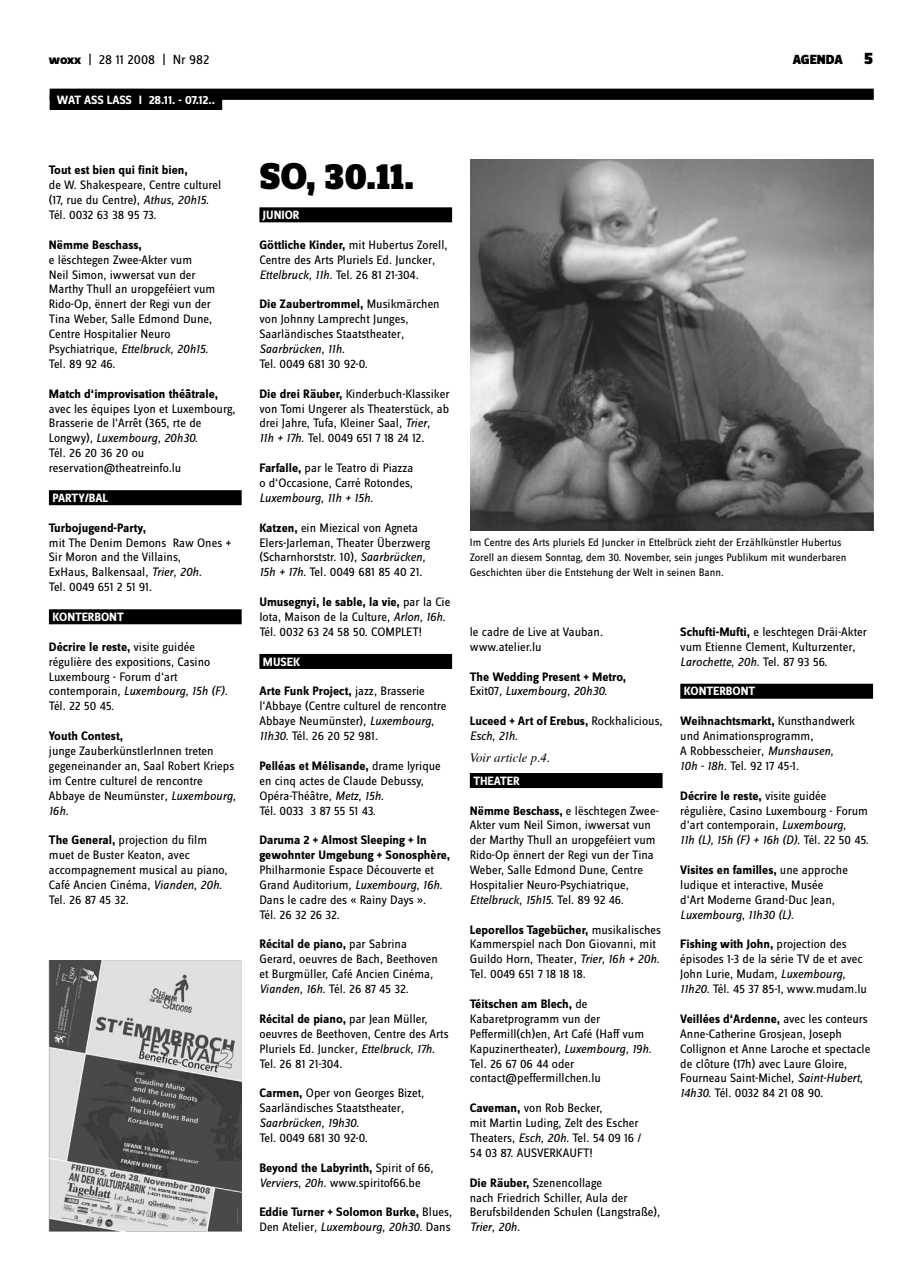
<style>
.page{position:relative;width:922px;height:1276px;background:#fff}
.page>*{position:absolute;margin:0;border:0;box-sizing:border-box;transform-origin:0 0}
.t1{font:900 38.75px "Zine Slab Dis";color:#000}
.t2{font:13.75px "Zine Sans Dis";color:#000}
.t3{font:900 13.75px "Zine Sans Dis";color:#000}
.t4{font:12.75px/14.9px "Zine Sans Dis";color:#000}
.t5{font:700 12.75px/14.9px "Zine Sans Dis";color:#000}
.t6{font:italic 12.75px "Times";color:#000}
.t7{font:700 12.5px "Zine Sans Dis";color:#fff}
.t8{font:11.25px/14.9px "Zine Sans Dis";color:#000}
.s1{font-weight:800}
.s2{font-style:italic}
.s3{font-weight:700}
.s4{font-weight:400}
.s5{font-weight:400;font-style:italic}
</style>
<div class="page">
<div style="left:50px;top:89px;width:823px;height:11px;background:#000"></div>
<div style="left:50px;top:94px;width:172px;height:16px;background:#000"></div>
<div style="left:680px;top:684px;width:192px;height:15px;background:#000"></div>
<div style="left:469px;top:773px;width:193px;height:15px;background:#000"></div>
<div style="left:49px;top:490px;width:192px;height:15px;background:#000"></div>
<div style="left:49px;top:609px;width:192px;height:15px;background:#000"></div>
<div style="left:259px;top:207px;width:193px;height:15px;background:#000"></div>
<div style="left:259px;top:654px;width:193px;height:15px;background:#000"></div>
<img style="left:471px;top:159px;width:401px;height:371px">
<img style="left:49px;top:960px;width:192px;height:271px">
<p class="t2" style="left:49px;top:53px;width:162px"><span class="s1">woxx</span> | 28 11 2008 | Nr 982</p>
<p class="t3" style="left:792px;top:53px;width:52px">AGENDA</p>
<p class="t7" style="left:57px;top:93px;width:69px">WAT ASS LASSI</p>
<p class="t7" style="left:149px;top:93px;width:68px">28.11. - 07.12..</p>
<p class="t5" style="left:49px;top:163px;width:140px">Tout est bien qui finit bien,</p>
<p class="t4" style="left:49px;top:178px;width:174px">de W. Shakespeare, Centre culturel (17, rue du Centre)<span class="s2">, Athus, 20h15.<br></span>Tél. 0032 63 38 95 73.</p>
<p class="t5" style="left:49px;top:238px;width:94px">Nëmme Beschass,</p>
<p class="t4" style="left:49px;top:253px;width:168px">e lëschtegen Zwee-Akter vum<br>Neil Simon, iwwersat vun der<br>Marthy Thull an uropgeféiert vum<br>Rido-Op, ënnert der Regi vun der<br>Tina Weber, Salle Edmond Dune,<br>Centre Hospitalier Neuro<br>Psychiatrique<span class="s2">, Ettelbruck, 20h15.<br></span>Tel. 89 92 46.</p>
<p class="t5" style="left:49px;top:387px;width:171px">Match d‘improvisation théâtrale,</p>
<p class="t4" style="left:49px;top:402px;width:188px">avec les équipes Lyon et Luxembourg,<br>Brasserie de l‘Arrêt (365, rte de<br>Longwy)<span class="s2">, Luxembourg, 20h30.<br></span>Tél. 26 20 36 20 ou reservation@theatreinfo.lu</p>
<p class="t7" style="left:52px;top:491px;width:44px">party/bal</p>
<p class="t5" style="left:49px;top:521px;width:99px">Turbojugend-Party,</p>
<p class="t4" style="left:49px;top:535px;width:184px">mit The Denim Demons Raw Ones +<br>Sir Moron and the Villains,<br>ExHaus, Balkensaal<span class="s2">, Trier, 20h.<br></span>Tel. 0049 651 2 51 91.</p>
<p class="t7" style="left:52px;top:610px;width:70px">konterbont</p>
<p class="t4" style="left:49px;top:640px;width:180px"><span class="s3">Décrire le reste,</span> visite guidée régulière des expositions, Casino<br>Luxembourg - Forum d‘art contemporain<span class="s2">, Luxembourg, 15h (F).<br></span>Tél. 22 50 45.</p>
<p class="t5" style="left:49px;top:729px;width:76px">Youth Contest,</p>
<p class="t4" style="left:49px;top:744px;width:188px">junge ZauberkünstlerInnen treten gegeneinander an, Saal Robert Krieps im Centre culturel de rencontre<br>Abbaye de Neumünster<span class="s2">, Luxembourg,<br>16h.</span></p>
<p class="t4" style="left:49px;top:833px;width:180px"><span class="s3">The General,</span> projection du film muet de Buster Keaton, avec accompagnement musical au piano,<br>Café Ancien Cinéma<span class="s2">, Vianden, 20h.<br></span>Tel. 26 87 45 32.</p>
<h1 class="t1" style="left:259px;top:156px;width:156px">So, 30.11.</h1>
<p class="t7" style="left:263px;top:208px;width:38px">junior</p>
<p class="t4" style="left:259px;top:238px;width:190px"><span class="s3">Göttliche Kinder,</span> mit Hubertus Zorell,<br>Centre des Arts Pluriels Ed. Juncker<span class="s2">,<br>Ettelbruck, 11h.</span> Tel. 26 81 21-304.</p>
<p class="t4" style="left:259px;top:297px;width:182px"><span class="s3">Die Zaubertrommel,</span> Musikmärchen von Johnny Lamprecht Junges,<br>Saarländisches Staatstheater<span class="s2">,<br>Saarbrücken, 11h.</span></p>
<p class="t4" style="left:259px;top:357px;width:110px">Tel. 0049 681 30 92-0.</p>
<p class="t4" style="left:259px;top:387px;width:192px"><span class="s3">Die drei Räuber,</span> Kinderbuch-Klassiker von Tomi Ungerer als Theaterstück, ab drei Jahre, Tufa, Kleiner Saal<span class="s2">, Trier,<br>11h + 17h.</span> Tel. 0049 651 7 18 24 12.</p>
<p class="t4" style="left:259px;top:461px;width:155px;text-align:justify"><span class="s3">Farfalle,</span> par le Teatro di Piazza o d‘Occasione, Carré Rotondes<span class="s2">, Luxembourg, 11h + 15h.</span></p>
<p class="t4" style="left:259px;top:521px;width:172px"><span class="s3">Katzen,</span> ein Miezical von Agneta Elers-Jarleman, Theater Überzwerg (Scharnhorststr. 10)<span class="s2">, Saarbrücken, 15h + 17h.</span> Tel. 0049 681 85 40 21.</p>
<p class="t4" style="left:259px;top:595px;width:192px"><span class="s3">Umusegnyi, le sable, la vie,</span> par la Cie<br>Iota, Maison de la Culture<span class="s2">, Arlon, 16h.<br></span>Tél. 0032 63 24 58 50. COMPLET!</p>
<p class="t7" style="left:263px;top:655px;width:38px">musek</p>
<p class="t4" style="left:259px;top:684px;width:188px"><span class="s3">Arte Funk Project,</span> jazz, Brasserie l‘Abbaye (Centre culturel de rencontre Abbaye Neumünster)<span class="s2">, Luxembourg, 11h30.</span> Tél. 26 20 52 981.</p>
<p class="t4" style="left:259px;top:759px;width:183px"><span class="s3">Pelléas et Mélisande,</span> drame lyrique en cinq actes de Claude Debussy,<br>Opéra-Théâtre<span class="s2">, Metz, 15h.<br></span>Tél. 0033 3 87 55 51 43.</p>
<p class="t5" style="left:259px;top:833px;width:192px">Daruma 2 + Almost Sleeping + In gewohnter Umgebung + Sonosphère,</p>
<p class="t4" style="left:259px;top:863px;width:185px">Philharmonie Espace Découverte et<br>Grand Auditorium<span class="s2">, Luxembourg, 16h.<br></span>Dans le cadre des « Rainy Days ».<br>Tél. 26 32 26 32.</p>
<p class="t4" style="left:259px;top:937px;width:180px"><span class="s3">Récital de piano,</span> par Sabrina<br>Gerard, oeuvres de Bach, Beethoven et Burgmüller, Café Ancien Cinéma<span class="s2">,<br>Vianden, 16h.</span> Tél. 26 87 45 32.</p>
<p class="t4" style="left:259px;top:1012px;width:191px"><span class="s3">Récital de piano,</span> par Jean Müller, oeuvres de Beethoven, Centre des Arts<br>Pluriels Ed. Juncker<span class="s2">, Ettelbruck, 17h.<br></span>Tel. 26 81 21-304.</p>
<p class="t4" style="left:259px;top:1086px;width:166px"><span class="s3">Carmen,</span> Oper von Georges Bizet,<br>Saarländisches Staatstheater<span class="s2">,<br>Saarbrücken, 19h30.</span></p>
<p class="t4" style="left:259px;top:1131px;width:110px">Tel. 0049 681 30 92-0.</p>
<p class="t4" style="left:259px;top:1161px;width:176px"><span class="s3">Beyond the Labyrinth,</span> Spirit of 66<span class="s2">,<br>Verviers, 20h.</span> www.spiritof66.be</p>
<p class="t5" style="left:259px;top:1205px;width:194px">Eddie Turner + Solomon Burke, <span class="s4">Blues,<br>Den Atelier</span><span class="s5">, Luxembourg, 20h30.</span> <span class="s4">Dans</span></p>
<p class="t8" style="left:469px;top:536px;width:378px">Im Centre des Arts pluriels Ed Juncker in Ettelbrück zieht der Erzählkünstler Hubertus<br>Zorell an diesem Sonntag, dem 30. November, sein junges Publikum mit wunderbaren<br>Geschichten über die Entstehung der Welt in seinen Bann.</p>
<p class="t4" style="left:469px;top:625px;width:135px">le cadre de Live at Vauban. www.atelier.lu</p>
<p class="t5" style="left:469px;top:669px;width:158px">The Wedding Present + Metro,<br><span class="s4">Exit07</span><span class="s5">, Luxembourg, 20h30.</span></p>
<p class="t5" style="left:469px;top:714px;width:194px">Luceed + Art of Erebus, <span class="s4">Rockhalicious</span><span class="s5">,<br>Esch, 21h.</span></p>
<p class="t6" style="left:469px;top:746px;width:82px">Voir article p.4.</p>
<p class="t7" style="left:473px;top:774px;width:48px">th eater</p>
<p class="t4" style="left:469px;top:803px;width:190px"><span class="s3">Nëmme Beschass,</span> e lëschtegen Zwee-Akter vum Neil Simon, iwwersat vun der Marthy Thull an uropgeféiert vum Rido-Op ënnert der Regi vun der Tina Weber, Salle Edmond Dune, Centre Hospitalier Neuro-Psychiatrique<span class="s2">, Ettelbruck, 15h15.</span> Tel. 89 92 46.</p>
<p class="t4" style="left:469px;top:922px;width:193px"><span class="s3">Leporellos Tagebücher,</span> musikalisches Kammerspiel nach Don Giovanni, mit Guildo Horn, Theater<span class="s2">, Trier, 16h + 20h.<br></span>Tel. 0049 651 7 18 18 18.</p>
<p class="t4" style="left:469px;top:997px;width:183px"><span class="s3">Téitschen am Blech,</span> de<br>Kabaretprogramm vun der<br>Peffermill(ch)en, Art Café (Haff vum<br>Kapuzinertheater)<span class="s2">, Luxembourg, 19h.<br></span>Tel. 26 67 06 44 oder contact@peffermillchen.lu</p>
<p class="t4" style="left:469px;top:1101px;width:173px"><span class="s3">Caveman,</span> von Rob Becker,<br>mit Martin Luding, Zelt des Escher<br>Theaters<span class="s2">, Esch, 20h.</span> Tel. 54 09 16 /<br>54 03 87. AUSVERKAUFT!</p>
<p class="t4" style="left:469px;top:1175px;width:192px"><span class="s3">Die Räuber,</span> Szenencollage<br>nach Friedrich Schiller, Aula der<br>Berufsbildenden Schulen (Langstraße)<span class="s2">,<br>Trier, 20h.</span></p>
<p class="t4" style="left:680px;top:625px;width:188px"><span class="s3">Schufti-Mufti,</span> e leschtegen Dräi-Akter vum Etienne Clement, Kulturzenter<span class="s2">,<br>Larochette, 20h.</span> Tel. 87 93 56.</p>
<p class="t7" style="left:683px;top:684px;width:70px">konterbont</p>
<p class="t4" style="left:680px;top:714px;width:176px"><span class="s3">Weihnachtsmarkt,</span> Kunsthandwerk und Animationsprogramm,<br>A Robbesscheier<span class="s2">, Munshausen,<br>10h - 18h.</span> Tel. 92 17 45-1.</p>
<p class="t4" style="left:680px;top:788px;width:190px"><span class="s3">Décrire le reste,</span> visite guidée régulière, Casino Luxembourg - Forum d‘art contemporain<span class="s2">, Luxembourg,<br>11h (L), 15h (F) + 16h (D).</span> Tél. 22 50 45.</p>
<p class="t4" style="left:680px;top:863px;width:169px"><span class="s3">Visites en familles,</span> une approche ludique et interactive, Musée d‘Art Moderne Grand-Duc Jean<span class="s2">,<br>Luxembourg, 11h30 (L).</span></p>
<p class="t4" style="left:680px;top:937px;width:188px"><span class="s3">Fishing with John,</span> projection des épisodes 1-3 de la série TV de et avec John Lurie, Mudam<span class="s2">, Luxembourg, 11h20.</span> Tél. 45 37 85-1, www.mudam.lu</p>
<p class="t4" style="left:680px;top:1012px;width:191px"><span class="s3">Veillées d‘Ardenne,</span> avec les conteurs Anne-Catherine Grosjean, Joseph Collignon et Anne Laroche et spectacle de clôture (17h) avec Laure Gloire, Fourneau Saint-Michel<span class="s2">, Saint-Hubert, 14h30.</span> Tél. 0032 84 21 08 90.</p>
</div>
